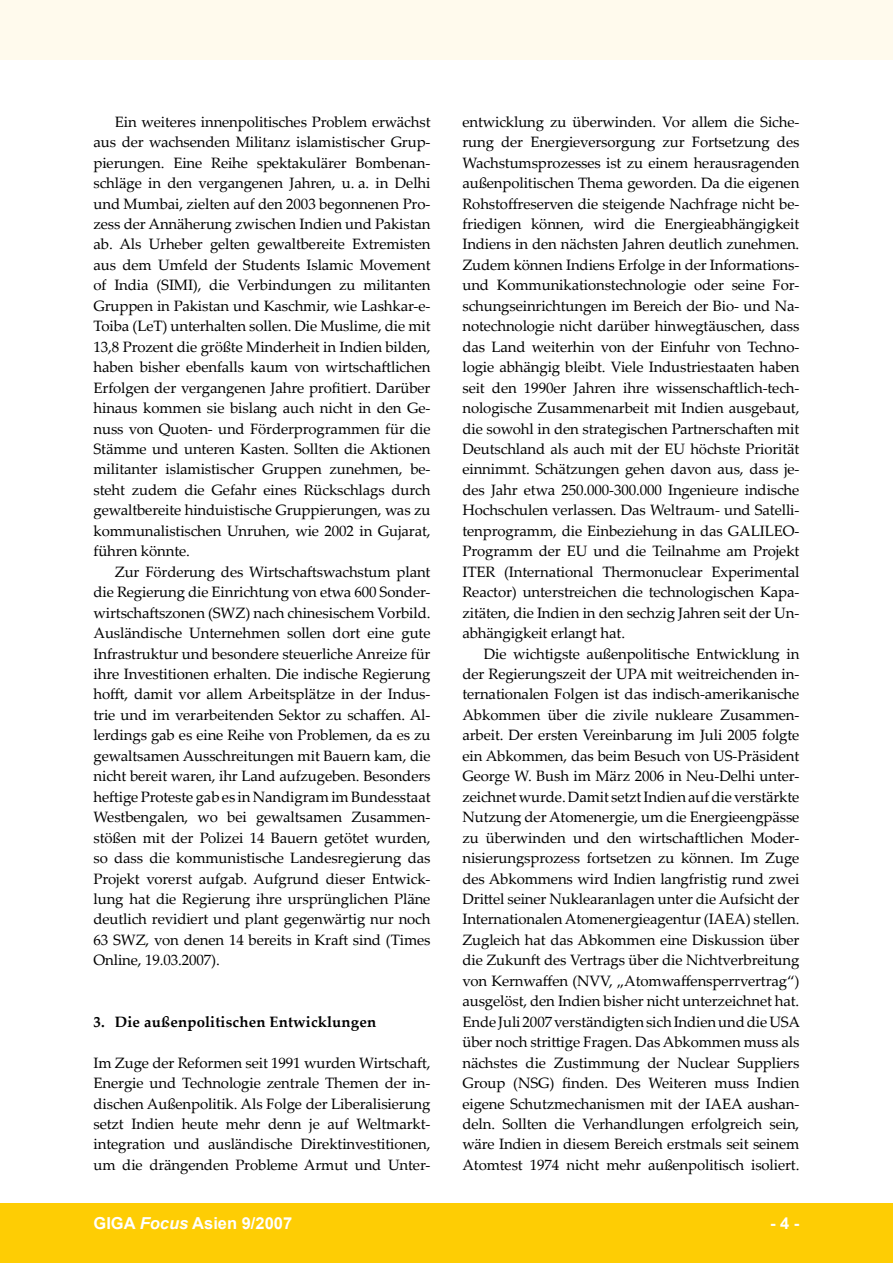
<style>
.page{position:relative;width:893px;height:1263px;background:#fff}
.page>*{position:absolute;margin:0;border:0;box-sizing:border-box;transform-origin:0 0}
.t1{font:700 16.5px "Arial";color:#fff}
.t2{font:15px/20.4px "Palatino Linotype";letter-spacing:-.01em;color:#000;text-align:justify}
.t3{font:700 15px "Palatino Linotype";letter-spacing:.01em;color:#000}
.s1{font-style:italic}
</style>
<div class="page">
<div style="left:0;top:1203px;width:893px;height:60px;background:#fecd04"></div>
<div style="left:0;top:1px;width:893px;height:59px;background:#fffaed"></div>
<p class="t2" style="left:94px;top:111px;width:339px;text-indent:21px">Ein weiteres innenpolitisches Problem erwächst aus der wachsenden Militanz islamistischer Grup&shy;pierungen. Eine Reihe spektakulärer Bombenan&shy;schläge in den vergangenen Jahren, u. a. in Delhi und Mumbai, zielten auf den 2003 begonnenen Pro&shy;zess der Annäherung zwischen Indien und Pakistan ab. Als Urheber gelten gewaltbereite Extremisten aus dem Umfeld der Students Islamic Movement of India (SIMI), die Verbindungen zu militanten Gruppen in Pakistan und Kaschmir, wie Lashkar-e-Toiba (LeT) unterhalten sollen. Die Muslime, die mit 13,8 Prozent die größte Minderheit in Indien bilden, haben bisher ebenfalls kaum von wirtschaftlichen Erfolgen der vergangenen Jahre profitiert. Darüber hinaus kommen sie bislang auch nicht in den Ge&shy;nuss von Quoten- und Förderprogrammen für die Stämme und unteren Kasten. Sollten die Aktionen militanter islamistischer Gruppen zunehmen, be&shy;steht zudem die Gefahr eines Rückschlags durch gewaltbereite hinduistische Gruppierungen, was zu kommunalistischen Unruhen, wie 2002 in Gujarat, führen könnte.</p>
<p class="t2" style="left:94px;top:561px;width:339px;text-indent:21px">Zur Förderung des Wirtschaftswachstum plant die Regierung die Einrichtung von etwa 600 Sonder&shy;wirtschaftszonen (SWZ) nach chinesischem Vorbild.<br>Ausländische Unternehmen sollen dort eine gute Infrastruktur und besondere steuerliche Anreize für ihre Investitionen erhalten. Die indische Regierung hofft, damit vor allem Arbeitsplätze in der Indus&shy;trie und im verarbeitenden Sektor zu schaffen. Al&shy;lerdings gab es eine Reihe von Problemen, da es zu gewaltsamen Ausschreitungen mit Bauern kam, die nicht bereit waren, ihr Land aufzugeben. Besonders heftige Proteste gab es in Nandigram im Bundesstaat Westbengalen, wo bei gewaltsamen Zusammen&shy;stößen mit der Polizei 14 Bauern getötet wurden, so dass die kommunistische Landesregierung das Projekt vorerst aufgab. Aufgrund dieser Entwick&shy;lung hat die Regierung ihre ursprünglichen Pläne deutlich revidiert und plant gegenwärtig nur noch 63 SWZ, von denen 14 bereits in Kraft sind (Times Online, 19.03.2007).</p>
<p class="t3" style="left:94px;top:1011px;width:284px">3. Die außenpolitischen Entwicklungen</p>
<p class="t2" style="left:94px;top:1052px;width:339px">Im Zuge der Reformen seit 1991 wurden Wirtschaft, Energie und Technologie zentrale Themen der in&shy;dischen Außenpolitik. Als Folge der Liberalisierung setzt Indien heute mehr denn je auf Weltmarkt&shy;integration und ausländische Direktinvestitionen, um die drängenden Probleme Armut und Unter-</p>
<p class="t2" style="left:462px;top:111px;width:339px">entwicklung zu überwinden. Vor allem die Siche&shy;rung der Energieversorgung zur Fortsetzung des Wachstumsprozesses ist zu einem herausragenden außenpolitischen Thema geworden. Da die eigenen Rohstoffreserven die steigende Nachfrage nicht be&shy;friedigen können, wird die Energieabhängigkeit Indiens in den nächsten Jahren deutlich zunehmen.<br>Zudem können Indiens Erfolge in der Informations&shy;und Kommunikationstechnologie oder seine For&shy;schungseinrichtungen im Bereich der Bio- und Na&shy;notechnologie nicht darüber hinwegtäuschen, dass das Land weiterhin von der Einfuhr von Techno&shy;logie abhängig bleibt. Viele Industriestaaten haben seit den 1990er Jahren ihre wissenschaftlich-tech&shy;nologische Zusammenarbeit mit Indien ausgebaut, die sowohl in den strategischen Partnerschaften mit Deutschland als auch mit der EU höchste Priorität einnimmt. Schätzungen gehen davon aus, dass je&shy;des Jahr etwa 250.000-300.000 Ingenieure indische Hochschulen verlassen. Das Weltraum- und Satelli&shy;tenprogramm, die Einbeziehung in das GALILEO-Programm der EU und die Teilnahme am Projekt ITER (International Thermonuclear Experimental Reactor) unterstreichen die technologischen Kapa&shy;zitäten, die Indien in den sechzig Jahren seit der Un&shy;abhängigkeit erlangt hat.</p>
<p class="t2" style="left:462px;top:643px;width:339px;text-indent:21px">Die wichtigste außenpolitische Entwicklung in der Regierungszeit der UPA mit weitreichenden in&shy;ternationalen Folgen ist das indisch-amerikanische Abkommen über die zivile nukleare Zusammen&shy;arbeit. Der ersten Vereinbarung im Juli 2005 folgte ein Abkommen, das beim Besuch von US-Präsident George W. Bush im März 2006 in Neu-Delhi unter&shy;zeichnet wurde. Damit setzt Indien auf die verstärkte Nutzung der Atomenergie, um die Energieengpässe zu überwinden und den wirtschaftlichen Moder&shy;nisierungsprozess fortsetzen zu können. Im Zuge des Abkommens wird Indien langfristig rund zwei Drittel seiner Nuklearanlagen unter die Aufsicht der Internationalen Atomenergieagentur (IAEA) stellen.<br>Zugleich hat das Abkommen eine Diskussion über die Zukunft des Vertrags über die Nichtverbreitung von Kernwaffen (NVV, „Atomwaffensperrvertrag“) ausgelöst, den Indien bisher nicht unterzeichnet hat.<br>Ende Juli 2007 verständigten sich Indien und die USA über noch strittige Fragen. Das Abkommen muss als nächstes die Zustimmung der Nuclear Suppliers Group (NSG) finden. Des Weiteren muss Indien eigene Schutzmechanismen mit der IAEA aushan&shy;deln. Sollten die Verhandlungen erfolgreich sein, wäre Indien in diesem Bereich erstmals seit seinem Atomtest 1974 nicht mehr außenpolitisch isoliert.</p>
<p class="t1" style="left:94px;top:1212px;width:200px">GIGA <span class="s1">Focus</span> Asien 9/2007</p>
<p class="t1" style="left:770px;top:1212px;width:31px">- -</p>
</div>
